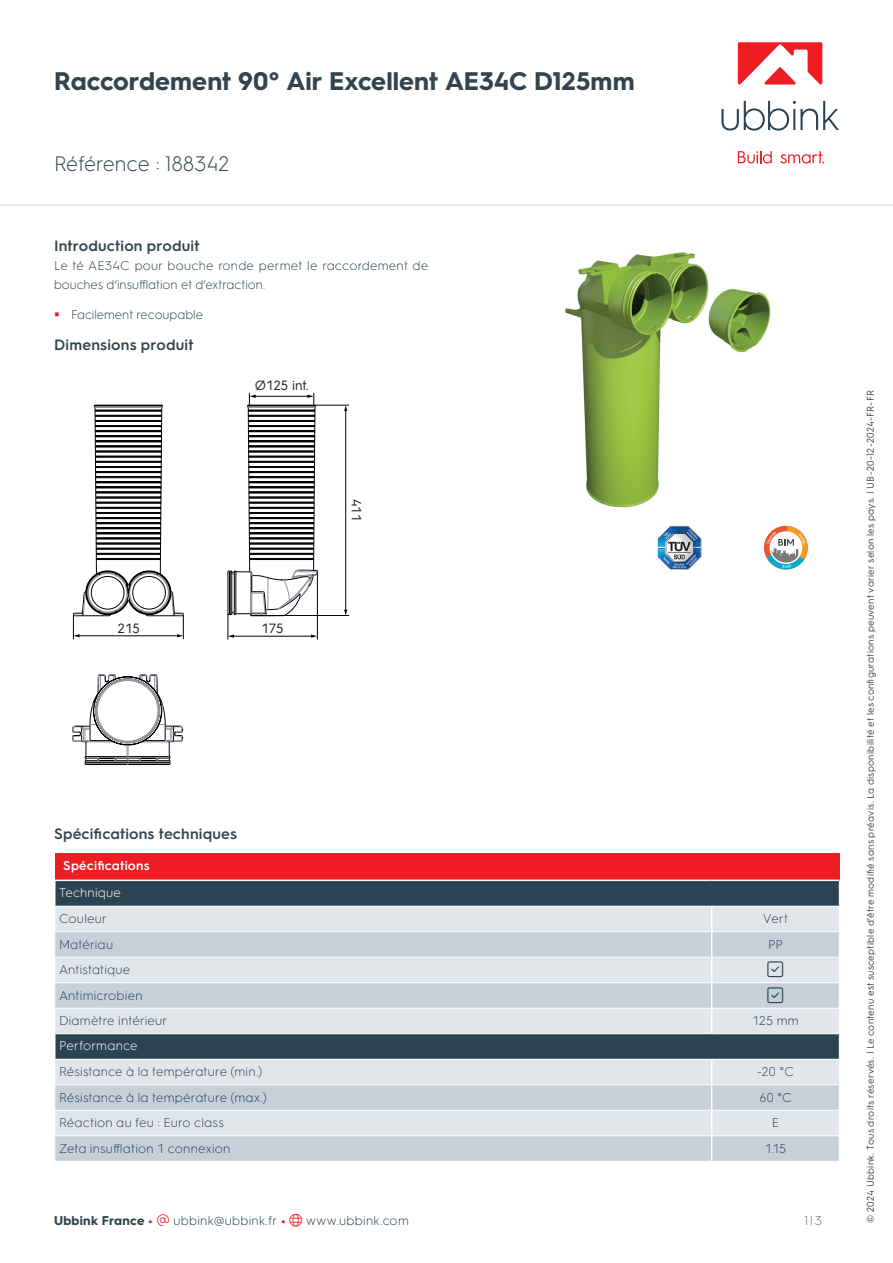
<style>
.page{position:relative;width:893px;height:1263px;background:#fff}
.page>*{position:absolute;margin:0;border:0;box-sizing:border-box;transform-origin:0 0}
.t1{font:700 25.5px "HGS3";letter-spacing:.005em;color:#33444f}
.t2{font:300 21px "HGS3";color:#33444f}
.t3{font:300 18px "Font Awesome 6 Pro";color:#2c4354}
.t4{font:600 15px "HGS3";letter-spacing:.01em;color:#33444f}
.t5{font:13.5px "HGS3";color:#211d1e}
.t6{font:300 12.75px "HGS3";letter-spacing:.015em;color:#2c4354}
.t7{font:300 12.75px/19.2px "HGS3";color:#33444f}
.t8{font:300 12.75px "HGS3";letter-spacing:.02em;color:#2c424c}
.t9{font:300 12.75px "HGS3";letter-spacing:.015em;color:#fff}
.t10{font:600 12.75px "HGS3";letter-spacing:.015em;color:#fff}
.t11{font:300 12.75px "HGS3";color:#66737c}
.t12{font:9.75px "HGS3";letter-spacing:.025em;color:#33444f}
.s1{font-weight:700}
.s2{font-weight:700;color:#e31e25}
.s3{color:#ee1f2d}
</style>
<div class="page">
<div style="left:55px;top:853px;width:784px;height:27px;background:#ee1d23"></div>
<svg style="left:56px;top:881px;width:783px;height:25px;background:#2f4656"></svg>
<div style="left:55px;top:907px;width:784px;height:24px;background:#e2e6eb"></div>
<svg style="left:55px;top:932px;width:784px;height:229px;background:#c2cad2"></svg>
<hr style="left:54px;top:879px;width:658px;height:2px;background:#fff">
<hr style="left:712px;top:879px;width:127px;height:2px;background:#fff">
<hr style="left:55px;top:957px;width:657px;height:1px;background:#fff">
<hr style="left:712px;top:957px;width:127px;height:1px;background:#fff">
<hr style="left:55px;top:982px;width:657px;height:1px;background:#fff">
<hr style="left:712px;top:982px;width:127px;height:1px;background:#fff">
<hr style="left:55px;top:1008px;width:657px;height:1px;background:#fff">
<hr style="left:712px;top:1008px;width:127px;height:1px;background:#fff">
<svg style="left:711px;top:907px;width:1px;height:126px"></svg>
<hr style="left:54px;top:1033px;width:658px;height:1px;background:#fff">
<hr style="left:712px;top:1033px;width:128px;height:1px;background:#fff">
<hr style="left:54px;top:1034px;width:2px;height:25px;background:#fff">
<hr style="left:54px;top:1059px;width:658px;height:1px;background:#fff">
<hr style="left:712px;top:1059px;width:128px;height:1px;background:#fff">
<hr style="left:55px;top:1084px;width:657px;height:1px;background:#fff">
<hr style="left:712px;top:1084px;width:127px;height:1px;background:#fff">
<hr style="left:55px;top:1110px;width:657px;height:1px;background:#fff">
<hr style="left:712px;top:1110px;width:127px;height:1px;background:#fff">
<hr style="left:55px;top:1135px;width:657px;height:1px;background:#fff">
<hr style="left:712px;top:1135px;width:127px;height:1px;background:#fff">
<svg style="left:711px;top:1060px;width:1px;height:101px"></svg>
<svg style="left:839px;top:881px;width:1px;height:178px"></svg>
<svg style="left:764px;top:525px;width:44px;height:45px"></svg>
<img style="left:658px;top:526px;width:43px;height:44px">
<img style="left:565px;top:252px;width:206px;height:256px">
<hr style="left:251px;top:615px;width:98px;height:1px;background:#040503">
<hr style="left:345px;top:410px;width:1px;height:201px;background:#040503">
<svg style="left:344px;top:406px;width:3px;height:5px"></svg>
<hr style="left:315px;top:405px;width:34px;height:1px;background:#040503">
<svg style="left:227px;top:393px;width:91px;height:247px"></svg>
<svg style="left:72px;top:404px;width:112px;height:361px"></svg>
<hr style="left:0;top:204px;width:893px;height:2px;background:#e1e4e6">
<svg style="left:721px;top:101px;width:118px;height:30px"></svg>
<svg style="left:738px;top:151px;width:34px;height:13px"></svg>
<svg style="left:780px;top:151px;width:44px;height:13px"></svg>
<svg style="left:738px;top:42px;width:84px;height:43px"></svg>
<svg style="left:768px;top:962px;width:15px;height:15px"></svg>
<svg style="left:768px;top:987px;width:15px;height:16px"></svg>
<h1 class="t1" style="left:54px;top:63px;width:582px">Raccordement 90° Air Excellent AE34C D125mm</h1>
<h2 class="t2" style="left:54px;top:150px;width:177px">Référence : 188342</h2>
<p class="t4" style="left:54px;top:235px;width:147px">Introduction produit</p>
<p class="t7" style="left:54px;top:255px;width:376px">Le té AE34C pour bouche ronde permet le raccordement de bouches d‘insufflation et d‘extraction.</p>
<p class="t7" style="left:71px;top:304px;width:134px">Facilement recoupable</p>
<p class="t4" style="left:54px;top:334px;width:141px">Dimensions produit</p>
<p class="t5" style="left:255px;top:376px;width:55px">Ø125 int.</p>
<p class="t5" style="left:118px;top:618px;width:24px">215</p>
<p class="t5" style="left:261px;top:618px;width:24px">175</p>
<p class="t5" style="left:366px;top:499px;width:24px;rotate:90deg">411</p>
<p class="t4" style="left:54px;top:823px;width:185px">Spécifications techniques</p>
<p class="t10" style="left:63px;top:857px;width:88px">Spécifications</p>
<p class="t9" style="left:59px;top:884px;width:64px">Technique</p>
<p class="t6" style="left:59px;top:910px;width:49px">Couleur</p>
<p class="t6" style="left:763px;top:910px;width:27px">Vert</p>
<p class="t6" style="left:59px;top:935px;width:56px">Matériau</p>
<p class="t6" style="left:768px;top:935px;width:16px">PP</p>
<p class="t6" style="left:59px;top:961px;width:73px">Antistatique</p>
<h3 class="t3" style="left:768px;top:960px;width:17px">▲❑◆</h3>
<p class="t6" style="left:59px;top:986px;width:85px">Antimicrobien</p>
<h3 class="t3" style="left:768px;top:986px;width:17px">▲❑◆</h3>
<p class="t6" style="left:59px;top:1012px;width:110px">Diamètre intérieur</p>
<p class="t6" style="left:752px;top:1012px;width:48px">125 mm</p>
<p class="t9" style="left:59px;top:1037px;width:80px">Performance</p>
<p class="t6" style="left:59px;top:1063px;width:205px">Résistance à la température (min.)</p>
<p class="t6" style="left:757px;top:1063px;width:38px">-20 °C</p>
<p class="t6" style="left:59px;top:1089px;width:210px">Résistance à la température (max.)</p>
<p class="t6" style="left:759px;top:1089px;width:34px">60 °C</p>
<p class="t6" style="left:59px;top:1114px;width:166px">Réaction au feu : Euro class</p>
<p class="t6" style="left:772px;top:1114px;width:9px">E</p>
<p class="t6" style="left:59px;top:1140px;width:173px">Zeta insufflation 1 connexion</p>
<p class="t6" style="left:765px;top:1140px;width:23px">1.15</p>
<p class="t8" style="left:54px;top:1211px;width:356px"><span class="s1">Ubbink France</span> <span class="s2">•</span> <span class="s3">▼</span> ubbink@ubbink.fr <span class="s2">•</span> <span class="s3">●□</span> www.ubbink.com</p>
<p class="t11" style="left:804px;top:1211px;width:19px">1|3</p>
<p class="t12" style="left:864px;top:1222px;width:834px;rotate:-90deg">© 2024 Ubbink. Tous droits réservés. | Le contenu est susceptible d’être modifié sans préavis. La disponibilité et les configurations peuvent varier selon les pays. | UB-20-12-2024-FR-FR</p>
</div>
